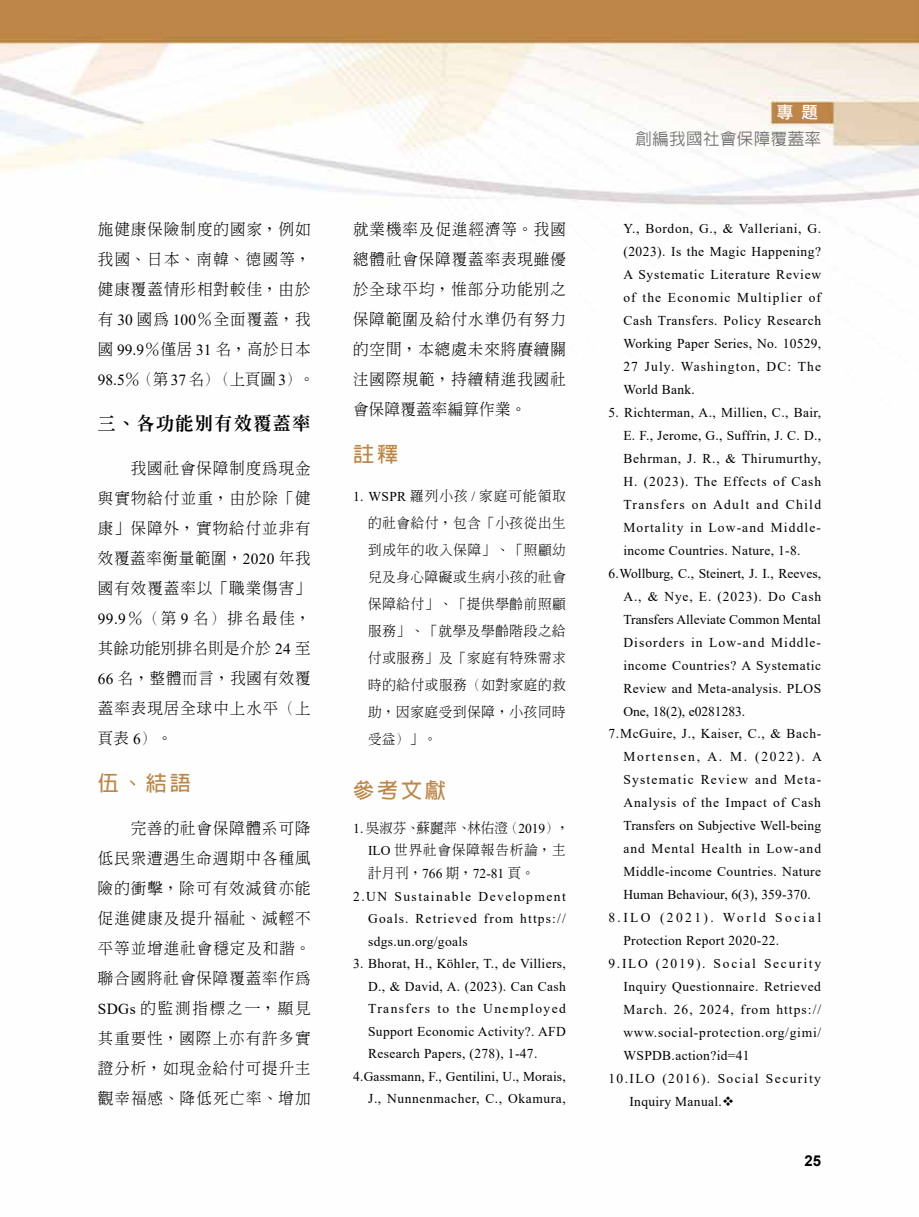
<style>
.page{position:relative;width:919px;height:1217px;background:#fff}
.page>*{position:absolute;margin:0;border:0;box-sizing:border-box;transform-origin:0 0}
.t1{font:700 21px "Lin Gothic";letter-spacing:.14em;color:#bc8646}
.t2{font:800 18px "Inn Ming";letter-spacing:.08em;color:#000}
.t3{font:500 16.5px "Lin Gothic";letter-spacing:.025em;color:#727171}
.t4{font:16.5px "DF Li Hei Md WIN BF";color:#fff}
.t5{font:300 15.3px/30px "Inn Ming";letter-spacing:.075em;color:#000;text-align:justify}
.t6{font:700 15px "Arial";color:#000}
.t7{font:13.5px/23px "Times New Roman";letter-spacing:.04em;color:#000;text-align:justify}
.t8{font:300 13.5px/27px "Inn Ming";letter-spacing:.05em;color:#000;text-align:justify}
.t9{font:13.5px "Times New Roman";letter-spacing:.01em;color:#000}
.t10{font:300 13.5px/22.5px "Inn Ming";letter-spacing:.07em;color:#000}
.t11{font:13.5px "Times New Roman";letter-spacing:.105em;color:#000}
.t12{font:13.5px "Times New Roman";letter-spacing:.075em;color:#000}
.t13{font:13.5px "Times New Roman";color:#000}
.t14{font:13.5px "Times New Roman";letter-spacing:.06em;color:#000}
.t15{font:13.5px "Times New Roman";letter-spacing:.13em;color:#000}
.t16{font:13.5px "Times New Roman";letter-spacing:.005em;color:#000}
.t17{font:13.5px "Times New Roman";letter-spacing:.015em;color:#000}
.t18{font:13.5px "Times New Roman";letter-spacing:.065em;color:#000}
.t19{font:13.5px "Times New Roman";letter-spacing:.085em;color:#000}
.t20{font:13.5px "Times New Roman";letter-spacing:.08em;color:#000}
.t21{font:13.5px "Times New Roman";letter-spacing:.1em;color:#000}
.t22{font:13.5px "Times New Roman";letter-spacing:.09em;color:#000}
.t23{font:13.5px "Times New Roman";letter-spacing:.18em;color:#000}
.s1{font-family:"Times New Roman";font-weight:400}
</style>
<div class="page">
<img style="left:0;top:0;width:918px;height:242px">
<p class="t5" style="left:98px;top:214px;width:218px;text-align:left">施健康保險制度的國家，例如我國、日本、南韓、德國等，健康覆蓋情形相對較佳，由於有 <span class="s1">30</span> 國為 <span class="s1">100</span>％全面覆蓋，我國 <span class="s1">99.9</span>％僅居 <span class="s1">31</span> 名，高於日本<br><span class="s1">98.5</span>％（第 <span class="s1">37</span> 名）（上頁圖 <span class="s1">3</span>）。</p>
<h2 class="t2" style="left:98px;top:414px;width:214px">三、各功能別有效覆蓋率</h2>
<p class="t5" style="left:98px;top:453px;width:214px;text-indent:33px">我國社會保障制度為現金與實物給付並重，由於除「健康」保障外，實物給付並非有效覆蓋率衡量範圍，<span class="s1">2020</span> 年我國有效覆蓋率以「職業傷害」<span class="s1">99.9</span>％（第 <span class="s1">9</span> 名）排名最佳，其餘功能別排名則是介於 <span class="s1">24</span> 至<span class="s1">66</span> 名，整體而言，我國有效覆蓋率表現居全球中上水平（上頁表 <span class="s1">6</span>）。</p>
<h1 class="t1" style="left:98px;top:772px;width:94px">伍、結語</h1>
<p class="t5" style="left:98px;top:813px;width:214px;text-indent:33px">完善的社會保障體系可降低民眾遭遇生命週期中各種風險的衝擊，除可有效減貧亦能促進健康及提升福祉、減輕不平等並增進社會穩定及和諧。聯合國將社會保障覆蓋率作為<span class="s1">SDGs</span> 的監測指標之一，顯見其重要性，國際上亦有許多實證分析，如現金給付可提升主觀幸福感、降低死亡率、增加</p>
<p class="t5" style="left:353px;top:214px;width:214px">就業機率及促進經濟等。我國總體社會保障覆蓋率表現雖優於全球平均，惟部分功能別之保障範圍及給付水準仍有努力的空間，本總處未來將賡續關注國際規範，持續精進我國社會保障覆蓋率編算作業。</p>
<h1 class="t1" style="left:353px;top:443px;width:46px">註釋</h1>
<p class="t8" style="left:368px;top:482px;width:199px;text-indent:-15px"><span class="s1">1. WSPR</span> 羅列小孩 <span class="s1">/</span> 家庭可能領取的社會給付，包含「小孩從出生到成年的收入保障」、「照顧幼兒及身心障礙或生病小孩的社會保障給付」、「提供學齡前照顧服務」、「就學及學齡階段之給付或服務」及「家庭有特殊需求時的給付或服務（如對家庭的救助，因家庭受到保障，小孩同時受益）」。</p>
<h1 class="t1" style="left:353px;top:779px;width:94px">參考文獻</h1>
<p class="t10" style="left:368px;top:816px;width:202px;text-indent:-15px"><span class="s1">1.</span> 吳淑芬、蘇麗萍、林佑澄（<span class="s1">2019</span>），<br><span class="s1">ILO</span> 世界社會保障報告析論，主計月刊，<span class="s1">766</span> 期，<span class="s1">72-81</span> 頁。</p>
<p class="t7" style="left:368px;top:884px;width:199px;line-height:22.5px;text-indent:-15px">2.UN Sustainable Development Goals. Retrieved from https:// sdgs.un.org/goals</p>
<p class="t7" style="left:353px;top:951px;width:214px">3. Bhorat, H., Köhler, T., de Villiers,</p>
<p class="t7" style="left:368px;top:973px;width:199px">D., &amp; David, A. (2023). Can Cash</p>
<p class="t11" style="left:368px;top:998px;width:199px">Transfers to the Unemployed</p>
<p class="t7" style="left:368px;top:1018px;width:199px">Support Economic Activity?. AFD</p>
<p class="t7" style="left:368px;top:1041px;width:171px">Research Papers, (278), 1-47.</p>
<p class="t17" style="left:353px;top:1066px;width:214px">4.Gassmann, F., Gentilini, U., Morais,</p>
<p class="t7" style="left:368px;top:1086px;width:199px">J., Nunnenmacher, C., Okamura,</p>
<p class="t4" style="left:776px;top:104px;width:43px">專 題</p>
<p class="t3" style="left:635px;top:130px;width:187px">創編我國社會保障覆蓋率</p>
<p class="t7" style="left:623px;top:217px;width:199px">Y., Bordon, G., &amp; Valleriani, G. (2023). Is the Magic Happening?<br>A Systematic Literature Review of the Economic Multiplier of Cash Transfers. Policy Research Working Paper Series, No. 10529, 27 July. Washington, DC: The World Bank.</p>
<p class="t7" style="left:608px;top:400px;width:214px">5. Richterman, A., Millien, C., Bair,</p>
<p class="t7" style="left:623px;top:423px;width:199px">E. F., Jerome, G., Suffrin, J. C. D.,</p>
<p class="t7" style="left:623px;top:446px;width:199px">Behrman, J. R., &amp; Thirumurthy,</p>
<p class="t18" style="left:623px;top:471px;width:199px">H. (2023). The Effects of Cash</p>
<p class="t21" style="left:623px;top:494px;width:199px">Transfers on Adult and Child</p>
<p class="t19" style="left:623px;top:517px;width:199px">Mortality in Low-and Middle-</p>
<p class="t7" style="left:623px;top:538px;width:179px">income Countries. Nature, 1-8.</p>
<p class="t16" style="left:608px;top:563px;width:214px">6.Wollburg, C., Steinert, J. I., Reeves,</p>
<p class="t14" style="left:623px;top:586px;width:199px">A., &amp; Nye, E. (2023). Do Cash</p>
<p class="t13" style="left:623px;top:609px;width:199px">Transfers Alleviate Common Mental</p>
<p class="t20" style="left:623px;top:632px;width:199px">Disorders in Low-and Middle-</p>
<p class="t7" style="left:623px;top:653px;width:199px">income Countries? A Systematic</p>
<p class="t7" style="left:623px;top:676px;width:199px">Review and Meta-analysis. PLOS</p>
<p class="t13" style="left:623px;top:701px;width:123px">One, 18(2), e0281283.</p>
<p class="t7" style="left:608px;top:721px;width:214px">7.McGuire, J., Kaiser, C., &amp; Bach-</p>
<p class="t15" style="left:623px;top:747px;width:200px">Mortensen, A. M. (2022). A</p>
<p class="t22" style="left:623px;top:770px;width:199px">Systematic Review and Meta-</p>
<p class="t14" style="left:623px;top:793px;width:199px">Analysis of the Impact of Cash</p>
<p class="t9" style="left:623px;top:816px;width:199px">Transfers on Subjective Well-being</p>
<p class="t12" style="left:623px;top:839px;width:199px">and Mental Health in Low-and</p>
<p class="t7" style="left:623px;top:859px;width:199px">Middle-income Countries. Nature</p>
<p class="t9" style="left:623px;top:885px;width:189px">Human Behaviour, 6(3), 359-370.</p>
<p class="t23" style="left:608px;top:907px;width:214px">8.ILO (2021). World Social</p>
<p class="t7" style="left:623px;top:928px;width:157px">Protection Report 2020-22.</p>
<p class="t15" style="left:608px;top:953px;width:214px">9.ILO (2019). Social Security</p>
<p class="t7" style="left:623px;top:974px;width:199px">Inquiry Questionnaire. Retrieved</p>
<p class="t12" style="left:623px;top:999px;width:199px">March. 26, 2024, from https://</p>
<p class="t7" style="left:623px;top:1020px;width:199px">www.social-protection.org/gimi/</p>
<p class="t7" style="left:623px;top:1043px;width:128px">WSPDB.action?id=41</p>
<p class="t11" style="left:608px;top:1068px;width:214px">10.ILO (2016). Social Security</p>
<p class="t7" style="left:629px;top:1089px;width:106px">Inquiry Manual.❖</p>
<p class="t6" style="left:804px;top:1149px;width:18px">25</p>
</div>
